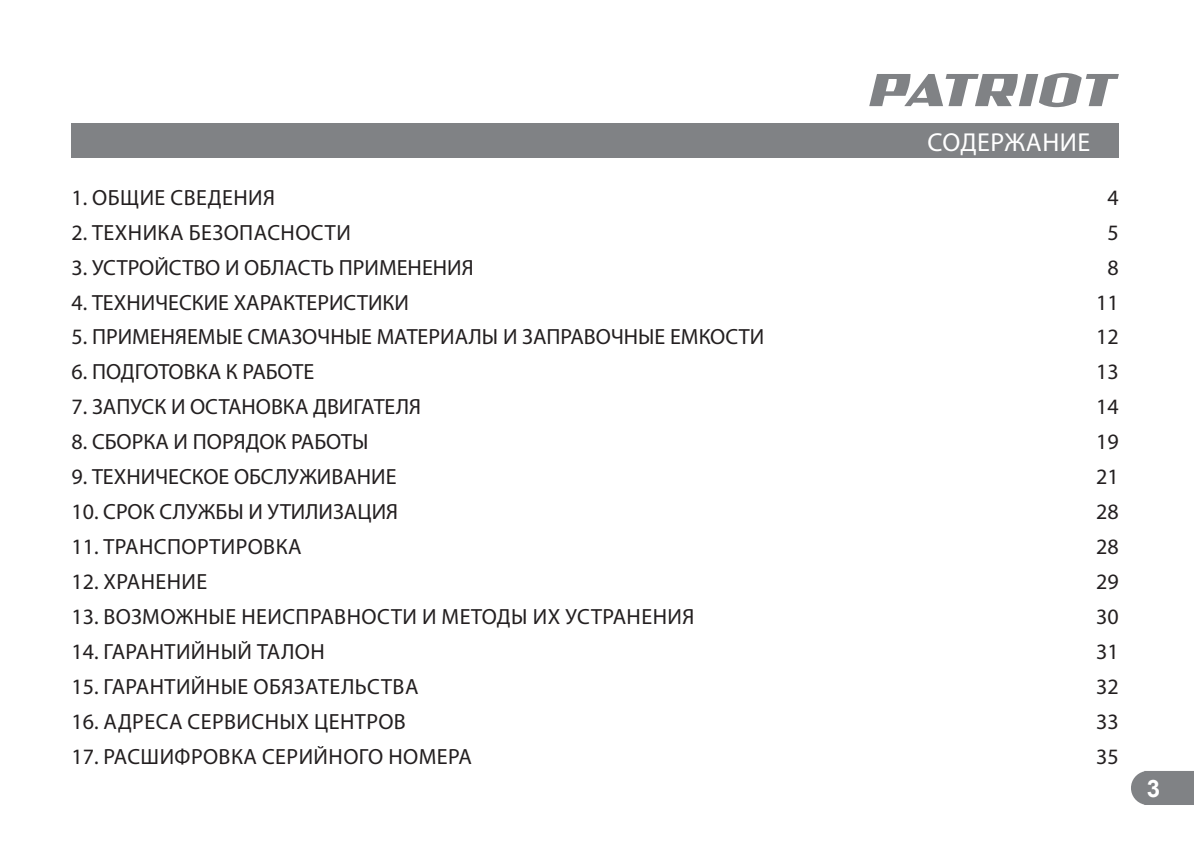
<style>
.page{position:relative;width:1194px;height:844px;background:#fff}
.page>*{position:absolute;margin:0;border:0;box-sizing:border-box;transform-origin:0 0}
.t1{font:26px "Myriad Pro";letter-spacing:.02em;color:#fff}
.t2{font:700 24px "Arial";color:#fff}
.t3{font:22px "Myriad Pro";color:#231f20}
.t4{font:22px "Myriad Pro";letter-spacing:.02em;color:#231f20}
</style>
<div class="page">
<div style="left:1131px;top:771px;width:62px;height:33px;background:#808285"></div>
<svg style="left:869px;top:73px;width:249px;height:34px"></svg>
<div style="left:71px;top:124px;width:1047px;height:34px;background:#808285"></div>
<p class="t1" style="left:927px;top:129px;width:164px">СОДЕРЖАНИЕ</p>
<p class="t4" style="left:71px;top:187px;width:205px">1. ОБЩИЕ СВЕДЕНИЯ</p>
<p class="t3" style="left:1107px;top:187px;width:13px">4</p>
<p class="t4" style="left:71px;top:221px;width:281px">2. ТЕХНИКА БЕЗОПАСНОСТИ</p>
<p class="t3" style="left:1107px;top:221px;width:13px">5</p>
<p class="t3" style="left:71px;top:256px;width:403px">3. УСТРОЙСТВО И ОБЛАСТЬ ПРИМЕНЕНИЯ</p>
<p class="t3" style="left:1107px;top:256px;width:13px">8</p>
<p class="t3" style="left:71px;top:291px;width:339px">4. ТЕХНИЧЕСКИЕ ХАРАКТЕРИСТИКИ</p>
<p class="t3" style="left:1095px;top:291px;width:24px">11</p>
<p class="t3" style="left:71px;top:326px;width:694px">5. ПРИМЕНЯЕМЫЕ СМАЗОЧНЫЕ МАТЕРИАЛЫ И ЗАПРАВОЧНЫЕ ЕМКОСТИ</p>
<p class="t3" style="left:1095px;top:326px;width:24px">12</p>
<p class="t3" style="left:71px;top:361px;width:244px">6. ПОДГОТОВКА К РАБОТЕ</p>
<p class="t3" style="left:1095px;top:361px;width:24px">13</p>
<p class="t3" style="left:71px;top:396px;width:351px">7. ЗАПУСК И ОСТАНОВКА ДВИГАТЕЛЯ</p>
<p class="t3" style="left:1095px;top:396px;width:24px">14</p>
<p class="t3" style="left:71px;top:431px;width:298px">8. СБОРКА И ПОРЯДОК РАБОТЫ</p>
<p class="t3" style="left:1095px;top:431px;width:24px">19</p>
<p class="t3" style="left:71px;top:466px;width:326px">9. ТЕХНИЧЕСКОЕ ОБСЛУЖИВАНИЕ</p>
<p class="t3" style="left:1095px;top:466px;width:24px">21</p>
<p class="t3" style="left:71px;top:501px;width:328px">10. СРОК СЛУЖБЫ И УТИЛИЗАЦИЯ</p>
<p class="t3" style="left:1095px;top:501px;width:24px">28</p>
<p class="t4" style="left:71px;top:536px;width:231px">11. ТРАНСПОРТИРОВКА</p>
<p class="t3" style="left:1095px;top:536px;width:24px">28</p>
<p class="t4" style="left:71px;top:571px;width:137px">12. ХРАНЕНИЕ</p>
<p class="t3" style="left:1095px;top:571px;width:24px">29</p>
<p class="t4" style="left:71px;top:605px;width:624px">13. ВОЗМОЖНЫЕ НЕИСПРАВНОСТИ И МЕТОДЫ ИХ УСТРАНЕНИЯ</p>
<p class="t3" style="left:1095px;top:605px;width:24px">30</p>
<p class="t4" style="left:71px;top:640px;width:255px">14. ГАРАНТИЙНЫЙ ТАЛОН</p>
<p class="t3" style="left:1095px;top:640px;width:24px">31</p>
<p class="t4" style="left:71px;top:675px;width:348px">15. ГАРАНТИЙНЫЕ ОБЯЗАТЕЛЬСТВА</p>
<p class="t3" style="left:1095px;top:675px;width:24px">32</p>
<p class="t4" style="left:71px;top:710px;width:336px">16. АДРЕСА СЕРВИСНЫХ ЦЕНТРОВ</p>
<p class="t3" style="left:1095px;top:710px;width:24px">33</p>
<p class="t4" style="left:71px;top:745px;width:402px">17. РАСШИФРОВКА СЕРИЙНОГО НОМЕРА</p>
<p class="t3" style="left:1095px;top:745px;width:24px">35</p>
<p class="t2" style="left:1146px;top:774px;width:15px">3</p>
</div>
